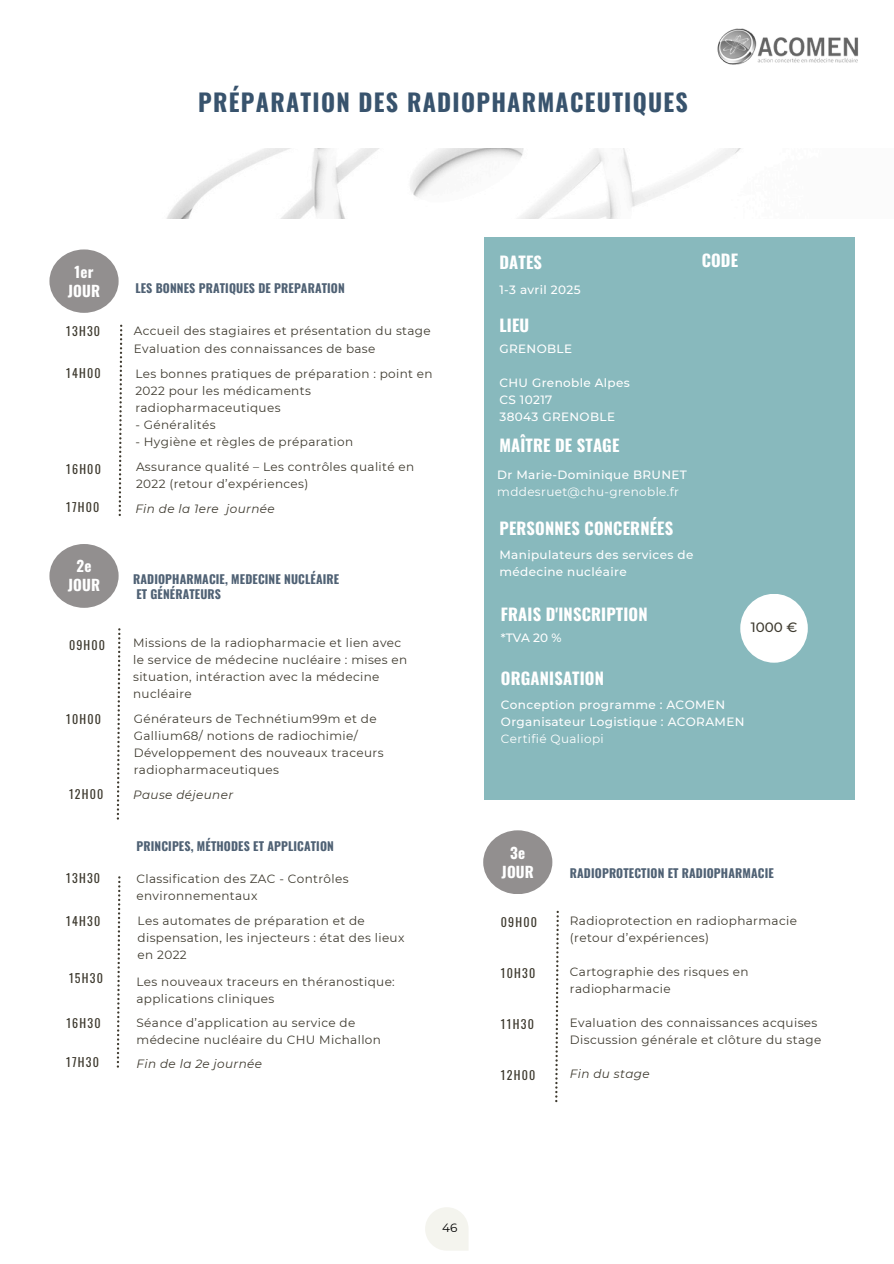
<style>
.page{position:relative;width:894px;height:1264px;background:#fff}
.page>*{position:absolute;margin:0;border:0;box-sizing:border-box;transform-origin:0 0}
.t1{font:700 24px "Oswald";letter-spacing:.055em;color:#38536d}
.t2{font:700 16.5px "Oswald";letter-spacing:.01em;color:#fff}
.t3{font:700 15px/19.2px "Oswald";letter-spacing:.01em;color:#fff;text-align:center}
.t4{font:500 13.5px "Montserrat";color:#3e3a2f}
.t5{font:12px/17px "Montserrat";letter-spacing:.03em;color:#3e3a2f}
.t6{font:500 12px/17px "Montserrat";letter-spacing:.03em;color:#fff}
.t7{font:700 12px/15px "Oswald";letter-spacing:.01em;color:#4f6174}
.t8{font:12px "Oswald";letter-spacing:.1em;color:#3e3a2f}
.t9{font:italic 12px "Montserrat";letter-spacing:.03em;color:#3e3a2f}
.t10{font:12px "Montserrat";letter-spacing:.03em;color:#fff}
.t11{font:12px "Montserrat";color:#000}
</style>
<div class="page">
<div style="left:484px;top:237px;width:370px;height:562px;background:#88b9bd"></div>
<svg style="left:425px;top:1207px;width:43px;height:43px"></svg>
<div style="left:740px;top:594px;width:67px;height:68px;background:#fff;border-radius:50%"></div>
<img style="left:717px;top:28px;width:142px;height:37px">
<img style="left:167px;top:148px;width:574px;height:70px">
<div style="left:49px;top:544px;width:69px;height:64px;background:#928f8f;border-radius:50%"></div>
<div style="left:49px;top:249px;width:69px;height:64px;background:#928f8f;border-radius:50%"></div>
<div style="left:483px;top:830px;width:69px;height:64px;background:#928f8f;border-radius:50%"></div>
<svg style="left:119px;top:325px;width:3px;height:191px"></svg>
<svg style="left:555px;top:910px;width:3px;height:192px"></svg>
<svg style="left:117px;top:628px;width:3px;height:191px"></svg>
<svg style="left:117px;top:876px;width:3px;height:191px"></svg>
<p class="t1" style="left:198px;top:83px;width:491px">PRÉPARATION DES RADIOPHARMACEUTIQUES</p>
<h2 class="t3" style="left:68px;top:261px;width:34px">1er<br>JOUR</h2>
<h5 class="t7" style="left:135px;top:280px;width:211px">LES BONNES PRATIQUES DE PREPARATION</h5>
<h5 class="t2" style="left:499px;top:249px;width:44px">DATES</h5>
<h5 class="t2" style="left:701px;top:247px;width:38px">CODE</h5>
<h5 class="t6" style="left:499px;top:281px;width:83px">1-3 avril 2025</h5>
<p class="t8" style="left:66px;top:322px;width:35px">13H30</p>
<p class="t5" style="left:134px;top:323px;width:298px">Accueil des stagiaires et présentation du stage</p>
<h4 class="t5" style="left:134px;top:340px;width:243px">Evaluation des connaissances de base</h4>
<h5 class="t8" style="left:66px;top:363px;width:36px">14H00</h5>
<h5 class="t5" style="left:135px;top:365px;width:299px">Les bonnes pratiques de préparation : point en<br>2022 pour les médicaments radiopharmaceutiques</h5>
<h5 class="t5" style="left:135px;top:416px;width:82px">- Généralités</h5>
<h5 class="t5" style="left:135px;top:433px;width:219px">- Hygiène et règles de préparation</h5>
<h6 class="t8" style="left:66px;top:459px;width:36px">16H00</h6>
<h2 class="t8" style="left:66px;top:497px;width:35px">17H00</h2>
<p class="t3" style="left:68px;top:556px;width:34px">2e<br>JOUR</p>
<h6 class="t5" style="left:136px;top:458px;width:280px">Assurance qualité – Les contrôles qualité en<br>2022 (retour d’expériences)</h6>
<p class="t9" style="left:135px;top:501px;width:141px">Fin de la 1ere journée</p>
<p class="t7" style="left:133px;top:571px;width:207px">RADIOPHARMACIE, MEDECINE NUCLÉAIRE<br>ET GÉNÉRATEURS</p>
<p class="t8" style="left:69px;top:635px;width:38px">09H00</p>
<p class="t5" style="left:133px;top:634px;width:276px">Missions de la radiopharmacie et lien avec le service de médecine nucléaire : mises en situation, intéraction avec la médecine nucléaire</p>
<p class="t8" style="left:66px;top:710px;width:36px">10H00</p>
<h2 class="t5" style="left:134px;top:710px;width:251px">Générateurs de Technétium99m et de Gallium68/ notions de radiochimie/ Développement des nouveaux traceurs radiopharmaceutiques</h2>
<h2 class="t8" style="left:69px;top:784px;width:36px">12H00</h2>
<h3 class="t9" style="left:133px;top:787px;width:101px">Pause déjeuner</h3>
<h2 class="t7" style="left:136px;top:838px;width:199px">PRINCIPES, MÉTHODES ET APPLICATION</h2>
<h4 class="t8" style="left:66px;top:869px;width:35px">13H30</h4>
<h6 class="t5" style="left:136px;top:870px;width:213px">Classification des ZAC - Contrôles environnementaux</h6>
<p class="t8" style="left:66px;top:911px;width:36px">14H30</p>
<p class="t5" style="left:138px;top:912px;width:268px">Les automates de préparation et de dispensation, les injecteurs : état des lieux en 2022</p>
<h2 class="t8" style="left:69px;top:968px;width:35px">15H30</h2>
<h4 class="t5" style="left:136px;top:972px;width:260px">Les nouveaux traceurs en théranostique: applications cliniques</h4>
<p class="t8" style="left:66px;top:1013px;width:36px">16H30</p>
<p class="t5" style="left:136px;top:1014px;width:246px">Séance d’application au service de médecine nucléaire du CHU Michallon</p>
<h2 class="t8" style="left:66px;top:1053px;width:34px">17H30</h2>
<h2 class="t9" style="left:136px;top:1056px;width:127px">Fin de la 2e journée</h2>
<h5 class="t2" style="left:499px;top:312px;width:31px">LIEU</h5>
<p class="t6" style="left:499px;top:340px;width:74px">GRENOBLE</p>
<p class="t6" style="left:499px;top:374px;width:132px">CHU Grenoble Alpes<br>CS 10217<br>38043 GRENOBLE</p>
<p class="t2" style="left:499px;top:432px;width:121px">MAÎTRE DE STAGE</p>
<p class="t6" style="left:497px;top:466px;width:191px">Dr Marie-Dominique BRUNET</p>
<h2 class="t10" style="left:497px;top:484px;width:183px">mddesruet@chu-grenoble.fr</h2>
<p class="t2" style="left:499px;top:515px;width:175px">PERSONNES CONCERNÉES</p>
<p class="t6" style="left:499px;top:546px;width:195px">Manipulateurs des services de médecine nucléaire</p>
<h2 class="t2" style="left:500px;top:601px;width:148px">FRAIS D'INSCRIPTION</h2>
<p class="t6" style="left:500px;top:629px;width:62px">*TVA 20 %</p>
<h4 class="t4" style="left:750px;top:619px;width:48px">1000 €</h4>
<h5 class="t2" style="left:500px;top:665px;width:105px">ORGANISATION</h5>
<h5 class="t6" style="left:500px;top:696px;width:226px">Conception programme : ACOMEN</h5>
<h5 class="t6" style="left:500px;top:713px;width:245px">Organisateur Logistique : ACORAMEN</h5>
<p class="t10" style="left:500px;top:731px;width:104px">Certifié Qualiopi</p>
<h4 class="t3" style="left:501px;top:842px;width:34px">3e<br>JOUR</h4>
<h5 class="t8" style="left:500px;top:912px;width:38px">09H00</h5>
<h5 class="t8" style="left:500px;top:963px;width:36px">10H30</h5>
<h5 class="t8" style="left:500px;top:1014px;width:34px">11H30</h5>
<h5 class="t8" style="left:500px;top:1065px;width:36px">12H00</h5>
<p class="t7" style="left:569px;top:865px;width:205px">RADIOPROTECTION ET RADIOPHARMACIE</p>
<p class="t5" style="left:569px;top:912px;width:228px">Radioprotection en radiopharmacie (retour d’expériences)</p>
<p class="t5" style="left:569px;top:963px;width:180px">Cartographie des risques en radiopharmacie</p>
<p class="t5" style="left:569px;top:1014px;width:249px">Evaluation des connaissances acquises</p>
<p class="t5" style="left:569px;top:1031px;width:253px">Discussion générale et clôture du stage</p>
<p class="t9" style="left:569px;top:1066px;width:81px">Fin du stage</p>
<h1 class="t11" style="left:442px;top:1220px;width:17px">46</h1>
</div>
